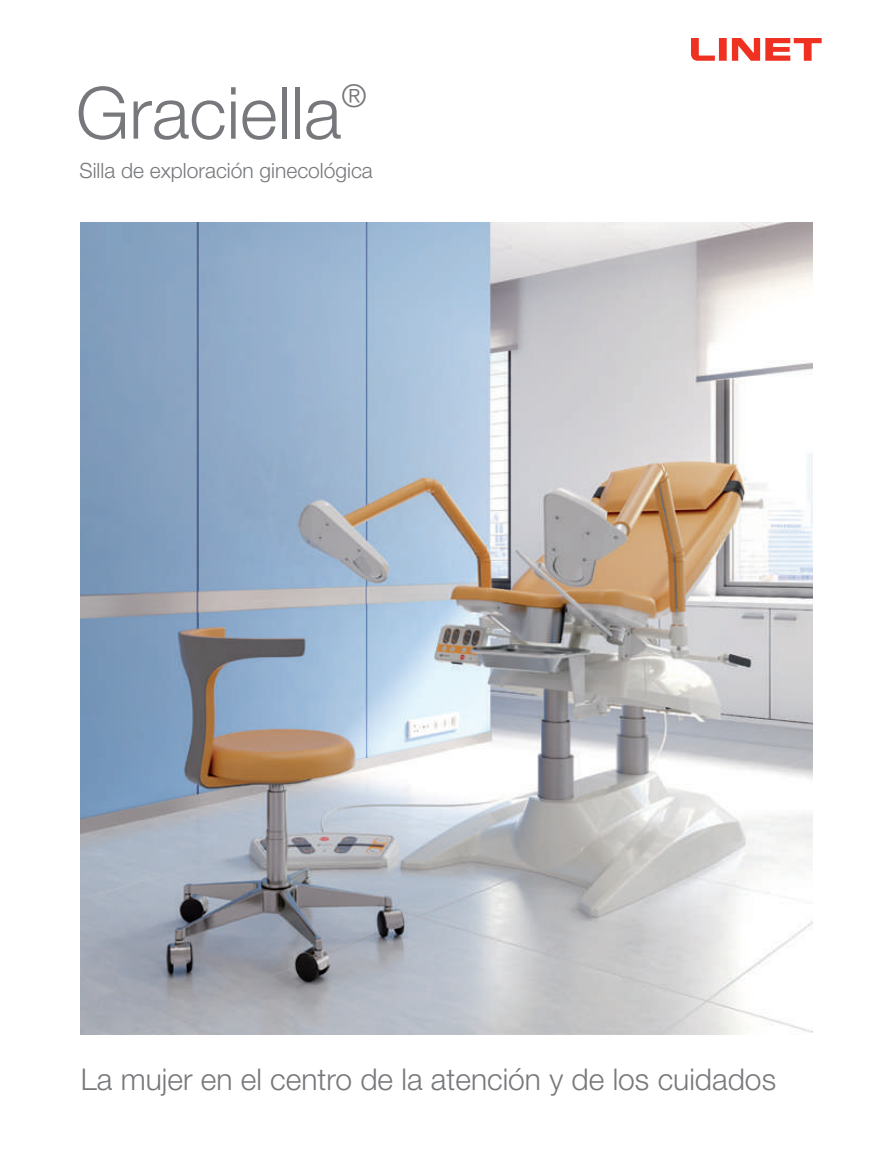
<style>
.page{position:relative;width:893px;height:1149px;background:#fff}
.page>*{position:absolute;margin:0;border:0;box-sizing:border-box;transform-origin:0 0}
.t1{font:300 72px "Helvetica Neue LT Pro";color:#76787b}
.t2{font:300 31.5px "Helvetica Neue LT Pro";color:#76787b}
.t3{font:300 30px "Helvetica Neue LT Pro";color:#76787b}
.t4{font:300 21px "Helvetica Neue LT Pro";color:#76787b}
</style>
<div class="page">
<img style="left:81px;top:222px;width:731px;height:811px">
<svg style="left:691px;top:38px;width:131px;height:23px"></svg>
<h1 class="t1" style="left:76px;top:69px;width:267px">Graciella</h1>
<p class="t2" style="left:341px;top:77px;width:27px">®</p>
<p class="t4" style="left:80px;top:157px;width:295px">Silla de exploración ginecológica</p>
<p class="t3" style="left:81px;top:1060px;width:697px">La mujer en el centro de la atención y de los cuidados</p>
</div>
